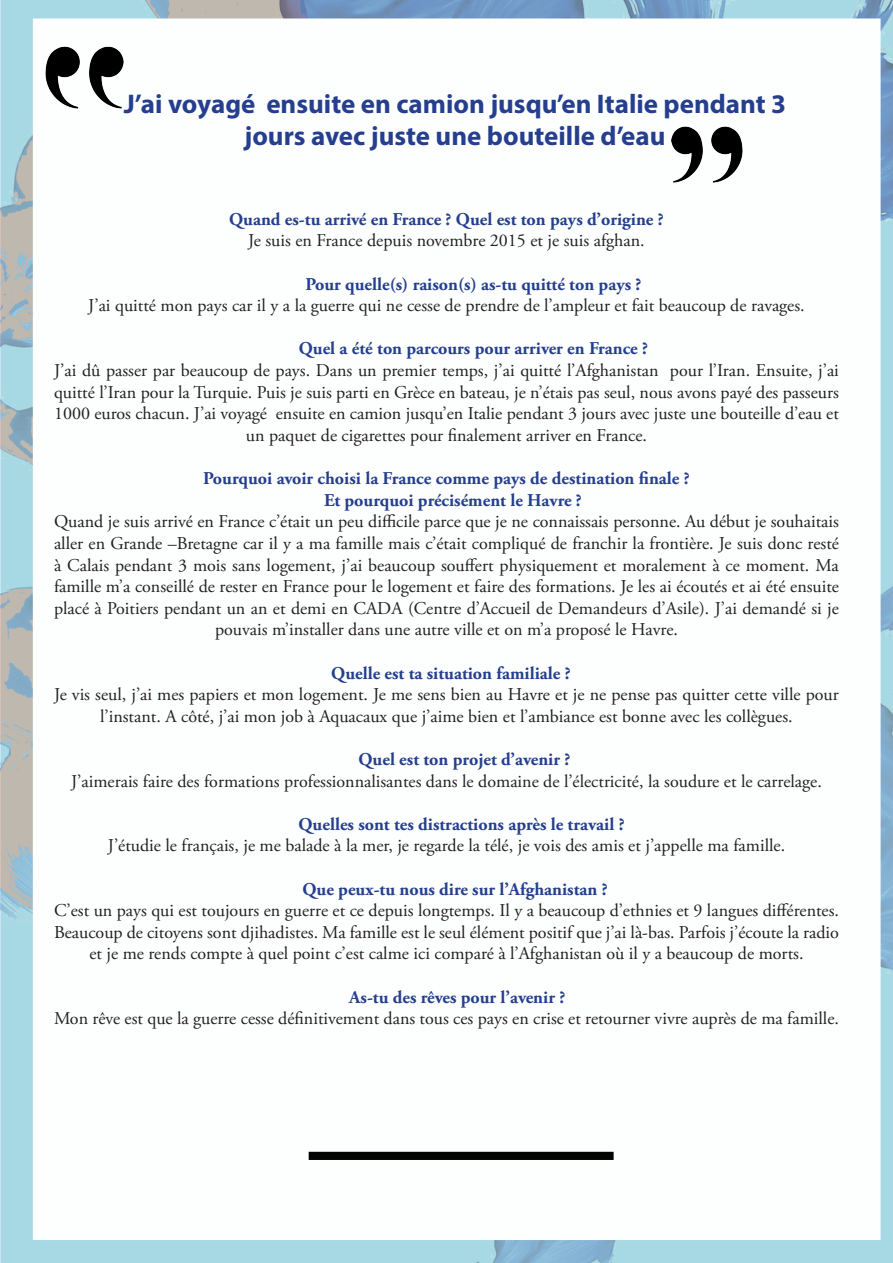
<style>
.page{position:relative;width:893px;height:1263px;background:#fff}
.page>*{position:absolute;margin:0;border:0;box-sizing:border-box;transform-origin:0 0}
.t1{font:700 27px/32.4px "Myriad Pro";color:#253f8e;text-align:center}
.t2{font:18px/21.6px "Adobe Garamond Pro";color:#231f20;text-align:center}
.t3{font:700 18px "Adobe Garamond Pro";color:#253f8e}
</style>
<div class="page">
<img style="left:0;top:0;width:893px;height:1263px">
<img style="left:671px;top:126px;width:71px;height:56px">
<img style="left:45px;top:47px;width:78px;height:62px">
<p class="t1" style="left:124px;top:87px;width:664px">J’ai voyagé ensuite en camion jusqu’en Italie pendant 3 jours avec juste une bouteille d’eau</p>
<p class="t3" style="left:229px;top:209px;width:436px">Quand es-tu arrivé en France ? Quel est ton pays d’origine ?</p>
<p class="t2" style="left:248px;top:231px;width:398px">Je suis en France depuis novembre 2015 et je suis afghan.</p>
<p class="t3" style="left:305px;top:273px;width:338px">Pour quelle(s) raison(s) as-tu quitté ton pays ?</p>
<p class="t2" style="left:88px;top:295px;width:718px">J’ai quitté mon pays car il y a la guerre qui ne cesse de prendre de l’ampleur et fait beaucoup de ravages.</p>
<p class="t3" style="left:299px;top:338px;width:351px">Quel a été ton parcours pour arriver en France ?</p>
<p class="t2" style="left:54px;top:360px;width:786px">J’ai dû passer par beaucoup de pays. Dans un premier temps, j’ai quitté l’Afghanistan pour l’Iran. Ensuite, j’ai quitté l’Iran pour la Turquie. Puis je suis parti en Grèce en bateau, je n’étais pas seul, nous avons payé des passeurs 1000 euros chacun. J’ai voyagé ensuite en camion jusqu’en Italie pendant 3 jours avec juste une bouteille d’eau et un paquet de cigarettes pour finalement arriver en France.</p>
<p class="t3" style="left:203px;top:468px;width:488px">Pourquoi avoir choisi la France comme pays de destination finale ?</p>
<p class="t3" style="left:324px;top:489px;width:259px">Et pourquoi précisément le Havre ?</p>
<p class="t2" style="left:54px;top:511px;width:787px">Quand je suis arrivé en France c’était un peu difficile parce que je ne connaissais personne. Au début je souhaitais aller en Grande –Bretagne car il y a ma famille mais c’était compliqué de franchir la frontière. Je suis donc resté à Calais pendant 3 mois sans logement, j’ai beaucoup souffert physiquement et moralement à ce moment. Ma famille m’a conseillé de rester en France pour le logement et faire des formations. Je les ai écoutés et ai été ensuite placé à Poitiers pendant un an et demi en CADA (Centre d’Accueil de Demandeurs d’Asile). J’ai demandé si je pouvais m’installer dans une autre ville et on m’a proposé le Havre.</p>
<p class="t3" style="left:331px;top:662px;width:241px">Quelle est ta situation familiale ?</p>
<p class="t2" style="left:54px;top:684px;width:786px">Je vis seul, j’ai mes papiers et mon logement. Je me sens bien au Havre et je ne pense pas quitter cette ville pour l’instant. A côté, j’ai mon job à Aquacaux que j’aime bien et l’ambiance est bonne avec les collègues.</p>
<p class="t3" style="left:359px;top:749px;width:213px">Quel est ton projet d’avenir ?</p>
<p class="t2" style="left:71px;top:771px;width:752px">J’aimerais faire des formations professionnalisantes dans le domaine de l’électricité, la soudure et le carrelage.</p>
<p class="t3" style="left:299px;top:813px;width:328px">Quelles sont tes distractions après le travail ?</p>
<p class="t2" style="left:108px;top:835px;width:679px">J’étudie le français, je me balade à la mer, je regarde la télé, je vois des amis et j’appelle ma famille.</p>
<p class="t3" style="left:303px;top:878px;width:307px">Que peux-tu nous dire sur l’Afghanistan ?</p>
<p class="t2" style="left:54px;top:900px;width:787px">C’est un pays qui est toujours en guerre et ce depuis longtemps. Il y a beaucoup d’ethnies et 9 langues différentes.<br>Beaucoup de citoyens sont djihadistes. Ma famille est le seul élément positif que j’ai là-bas. Parfois j’écoute la radio et je me rends compte à quel point c’est calme ici comparé à l’Afghanistan où il y a beaucoup de morts.</p>
<p class="t3" style="left:349px;top:986px;width:218px">As-tu des rêves pour l’avenir ?</p>
<p class="t2" style="left:54px;top:1008px;width:786px">Mon rêve est que la guerre cesse définitivement dans tous ces pays en crise et retourner vivre auprès de ma famille.</p>
</div>
